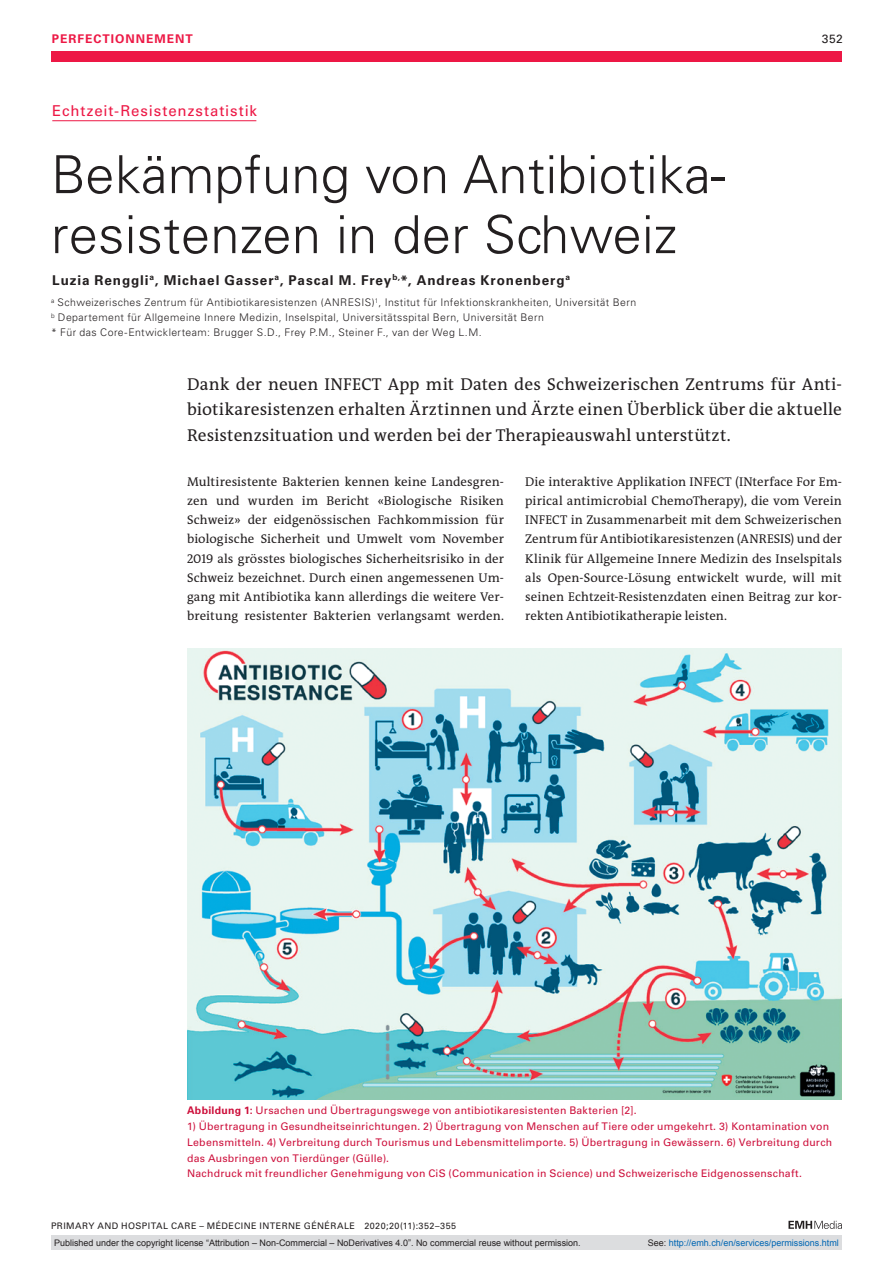
<style>
.page{position:relative;width:893px;height:1263px;background:#fff}
.page>*{position:absolute;margin:0;border:0;box-sizing:border-box;transform-origin:0 0}
.article-title{font:300 52.5px/60px "Univers LT Std";letter-spacing:.005em;color:#231f20}
.section-pl{font:17.25px/25.5px "The Antiqua B W5 Plain";letter-spacing:.01em;color:#231f20;text-align:justify}
.pre-heading{font:15px "Univers LT Std";letter-spacing:.06em;color:#ed1845}
.author-notes{font:700 13.5px "Univers LT Std";letter-spacing:.07em;color:#231f20}
.section-pn{font:12.75px/19.2px "The Antiqua B W5 Plain";letter-spacing:.005em;color:#231f20;text-align:justify}
.ressort{font:700 12px "Univers LT Std";letter-spacing:.085em;color:#ed1845}
.fig-caption{font:10.5px/15.8px "Univers LT Std";letter-spacing:.02em;color:#cd0f3b}
.aff{font:300 10.5px "Univers LT Std";letter-spacing:.035em;color:#231f20}
.t1{font:9px "Arial";color:#231f20}
.fusszeile{font:9px "Univers LT Std";letter-spacing:.05em;color:#231f20}
.t2{font:9px "Arial";color:#0066b3}
.s1{font-weight:700}
.s2{color:#231f20}
</style>
<div class="page">
<div style="left:51px;top:51px;width:791px;height:11px;background:#ed1845"></div>
<svg style="left:788px;top:1221px;width:54px;height:8px"></svg>
<hr style="left:52px;top:120px;width:204px;height:1px;background:#ed1845">
<img style="left:187px;top:648px;width:655px;height:451px">
<div style="left:51px;top:1235px;width:791px;height:15px;background:#dcdddf"></div>
<p class="ressort" style="left:52px;top:31px;width:143px">PERFECTIONNEMENT</p>
<p class="pre-heading" style="left:52px;top:102px;width:206px">Echtzeit-Resistenzstatistik</p>
<p class="article-title" style="left:51px;top:145px;width:676px">Bekämpfung von Antibiotika&shy;resistenzen in der Schweiz</p>
<p class="author-notes" style="left:52px;top:272px;width:519px">Luzia Renggli<sup>a</sup>, Michael Gasser<sup>a</sup>, Pascal M. Frey<sup>b,</sup>*, Andreas Kronenberg<sup>a</sup></p>
<p class="aff" style="left:51px;top:296px;width:587px"><sup>a</sup> Schweizerisches Zentrum für Antibiotikaresistenzen (ANRESIS)<sup>1</sup>, Institut für Infektionskrankheiten, Universität Bern</p>
<p class="aff" style="left:51px;top:311px;width:494px"><sup>b</sup> Departement für Allgemeine Innere Medizin, Inselspital, Universitätsspital Bern, Universität Bern</p>
<p class="aff" style="left:51px;top:326px;width:432px">* Für das Core-Entwicklerteam: Brugger S.D., Frey P.M., Steiner F., van der Weg L.M.</p>
<p class="section-pl" style="left:187px;top:371px;width:656px">Dank der neuen INFECT App mit Daten des Schweizerischen Zentrums für Anti&shy;biotikaresistenzen erhalten Ärztinnen und Ärzte einen Überblick über die aktuelle Resistenzsituation und werden bei der Therapieauswahl unterstützt.</p>
<p class="section-pn" style="left:187px;top:472px;width:318px">Multiresistente Bakterien kennen keine Landesgren&shy;zen und wurden im Bericht «Biologische Risiken Schweiz» der eidgenössischen Fachkommission für biologische Sicherheit und Umwelt vom November 2019 als grösstes biologisches Sicherheitsrisiko in der Schweiz bezeichnet. Durch einen angemessenen Um&shy;gang mit Antibiotika kann allerdings die weitere Ver&shy;breitung resistenter Bakterien verlangsamt werden.</p>
<p class="section-pn" style="left:525px;top:472px;width:318px">Die interaktive Applikation INFECT (INterface For Em&shy;pirical antimicrobial ChemoTherapy), die vom Verein INFECT in Zusammenarbeit mit dem Schweizerischen Zentrum für Antibiotikaresistenzen (ANRESIS) und der Klinik für Allgemeine Innere Medizin des Inselspitals als Open-Source-Lösung entwickelt wurde, will mit seinen Echtzeit-Resistenzdaten einen Beitrag zur kor&shy;rekten Antibiotikatherapie leisten.</p>
<p class="fig-caption" style="left:187px;top:1103px;width:451px"><span class="s1">Abbildung 1:</span> Ursachen und Übertragungswege von antibiotikaresistenten Bakterien [2].</p>
<p class="fig-caption" style="left:187px;top:1118px;width:647px">1) Übertragung in Gesundheitseinrichtungen. 2) Übertragung von Menschen auf Tiere oder umgekehrt. 3) Kontamination von<br>Lebensmitteln. 4) Verbreitung durch Tourismus und Lebensmittelimporte. 5) Übertragung in Gewässern. 6) Verbreitung durch das Ausbringen von Tierdünger (Gülle).</p>
<p class="fig-caption" style="left:187px;top:1166px;width:616px">Nachdruck mit freundlicher Genehmigung von CiS (Communication in Science) und Schweizerische Eidgenossenschaft.</p>
<p class="fusszeile" style="left:51px;top:1220px;width:407px">PRIMARY AND HOSPITAL CARE – MÉDECINE INTERNE GÉNÉRALE 2020;20(11):352–355</p>
<p class="t1" style="left:54px;top:1237px;width:528px">Published under the copyright license “Attribution – Non-Commercial – NoDerivatives 4.0”. No commercial reuse without permission.</p>
<p class="t2" style="left:648px;top:1237px;width:193px"><span class="s2">See:</span> http://emh.ch/en/services/permissions.html</p>
</div>
